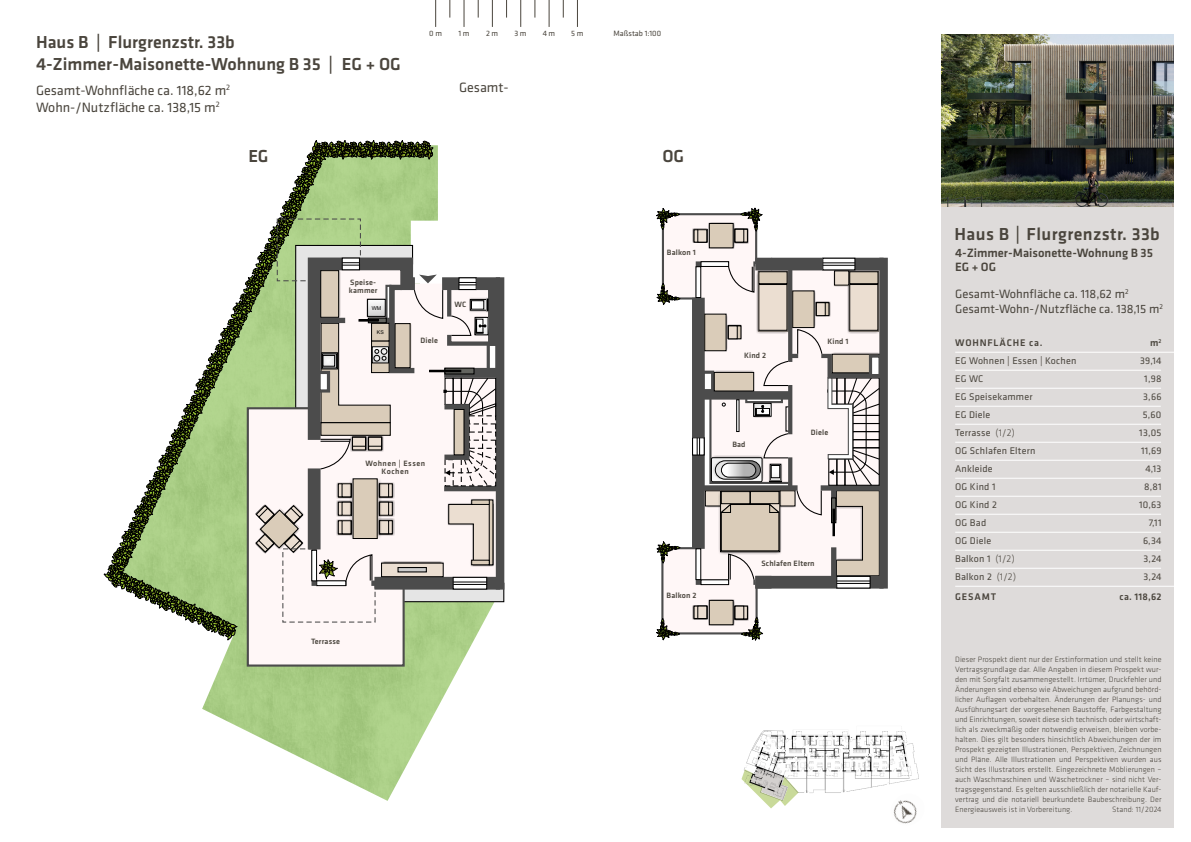
<style>
.page{position:relative;width:1191px;height:842px;background:#fff}
.page>*{position:absolute;margin:0;border:0;box-sizing:border-box;transform-origin:0 0}
.t1{font:500 18px "Klavika Basic";color:#4a453d}
.t2{font:500 18px "Klavika Basic";letter-spacing:.025em;color:#4a453d}
.t3{font:14px "Klavika Basic";color:#4a453d}
.t4{font:12.5px "Klavika Basic";color:#4a453d}
.t5{font:500 12.5px "Klavika Basic";color:#4a453d}
.t6{font:10px "Klavika Basic";letter-spacing:.02em;color:#4a453d}
.t7{font:500 10px "Klavika Basic";letter-spacing:.08em;color:#4a453d}
.t8{font:300 8px/10px "Klavika Basic";letter-spacing:.01em;color:#4a453d;text-align:justify}
.t9{font:500 8px "Klavika Basic";letter-spacing:.02em;color:#4a453d}
.t10{font:8px "Klavika Basic";color:#4a453d}
.t11{font:500 8px "Klavika Basic";letter-spacing:.06em;color:#4a453d}
.t12{font:5.3px "Arial";color:#000}
.t13{font:5.2px "Arial";color:#000}
.s1{font-weight:300}
</style>
<div class="page">
<img style="left:897px;top:820px;width:16px;height:4px">
<svg style="left:435px;top:0;width:1px;height:27px"></svg>
<svg style="left:450px;top:0;width:1px;height:18px"></svg>
<svg style="left:464px;top:0;width:1px;height:27px"></svg>
<svg style="left:478px;top:0;width:1px;height:18px"></svg>
<svg style="left:492px;top:0;width:1px;height:27px"></svg>
<svg style="left:506px;top:0;width:1px;height:18px"></svg>
<svg style="left:520px;top:0;width:1px;height:27px"></svg>
<svg style="left:535px;top:0;width:1px;height:18px"></svg>
<svg style="left:549px;top:0;width:1px;height:27px"></svg>
<svg style="left:563px;top:0;width:1px;height:18px"></svg>
<svg style="left:577px;top:0;width:1px;height:27px"></svg>
<div style="left:941px;top:37px;width:233px;height:791px;background:#dedbda"></div>
<hr style="left:955px;top:352px;width:219px;height:1px;background:#fff">
<hr style="left:955px;top:370px;width:206px;height:1px;background:#fff">
<hr style="left:955px;top:388px;width:206px;height:1px;background:#fff">
<hr style="left:955px;top:406px;width:205px;height:1px;background:#fff">
<hr style="left:955px;top:424px;width:206px;height:1px;background:#fff">
<img style="left:941px;top:34px;width:233px;height:172px">
<hr style="left:955px;top:442px;width:206px;height:1px;background:#fff">
<hr style="left:955px;top:460px;width:206px;height:1px;background:#fff">
<hr style="left:955px;top:478px;width:206px;height:1px;background:#fff">
<hr style="left:955px;top:496px;width:206px;height:1px;background:#fff">
<hr style="left:955px;top:514px;width:206px;height:1px;background:#fff">
<hr style="left:955px;top:532px;width:206px;height:1px;background:#fff">
<hr style="left:955px;top:550px;width:206px;height:1px;background:#fff">
<hr style="left:955px;top:568px;width:206px;height:1px;background:#fff">
<hr style="left:955px;top:586px;width:221px;height:1px;background:#fff">
<img style="left:202px;top:643px;width:259px;height:158px">
<svg style="left:406px;top:643px;width:67px;height:22px"></svg>
<svg style="left:504px;top:277px;width:1px;height:285px"></svg>
<svg style="left:246px;top:643px;width:160px;height:25px"></svg>
<svg style="left:103px;top:140px;width:401px;height:503px"></svg>
<div style="left:879px;top:258px;width:9px;height:331px;background:#4c4c4c"></div>
<svg style="left:656px;top:207px;width:224px;height:434px"></svg>
<div style="left:759px;top:272px;width:28px;height:12px;background:#daccb9"></div>
<div style="left:758px;top:272px;width:29px;height:12px;border:1px solid #000"></div>
<div style="left:759px;top:284px;width:28px;height:46px;background:#ebded1"></div>
<img style="left:728px;top:325px;width:14px;height:15px">
<div style="left:728px;top:325px;width:12px;height:14px;border:1px solid #000"></div>
<svg style="left:737px;top:328px;width:2px;height:9px"></svg>
<div style="left:728px;top:326px;width:13px;height:13px;border:1px solid #000"></div>
<div style="left:728px;top:326px;width:9px;height:13px;background:#ebded1"></div>
<div style="left:728px;top:326px;width:9px;height:13px;border:1px solid #000"></div>
<img style="left:726px;top:314px;width:2px;height:37px">
<div style="left:704px;top:314px;width:22px;height:37px;background:#daccb9"></div>
<div style="left:704px;top:314px;width:22px;height:37px;border:1px solid #000"></div>
<img style="left:714px;top:370px;width:39px;height:2px">
<div style="left:714px;top:372px;width:39px;height:19px;background:#daccb9"></div>
<div style="left:714px;top:372px;width:40px;height:19px;border:1px solid #000"></div>
<div style="left:870px;top:356px;width:10px;height:20px;background:#fff"></div>
<div style="left:869px;top:354px;width:12px;height:23px;border:3px solid #4c4c4c"></div>
<div style="left:736px;top:399px;width:3px;height:33px;border:1px solid #000"></div>
<img style="left:741px;top:730px;width:178px;height:90px">
<p class="t10" style="left:429px;top:29px;width:14px">0m</p>
<p class="t10" style="left:458px;top:29px;width:12px">1m</p>
<p class="t10" style="left:486px;top:29px;width:13px">2m</p>
<p class="t10" style="left:514px;top:29px;width:13px">3m</p>
<p class="t10" style="left:543px;top:29px;width:14px">4m</p>
<p class="t10" style="left:571px;top:29px;width:14px">5m</p>
<p class="t10" style="left:613px;top:29px;width:49px">Maßstab 1:100</p>
<p class="t1" style="left:36px;top:29px;width:200px">Haus B | Flurgrenzstr. 33b</p>
<p class="t1" style="left:36px;top:51px;width:366px">4-Zimmer-Maisonette-Wohnung B 35 | EG + OG</p>
<p class="t3" style="left:36px;top:81px;width:196px">Gesamt-Wohnfläche ca. 118,62 m<sup>2</sup></p>
<p class="t3" style="left:459px;top:78px;width:51px">Gesamt-</p>
<p class="t3" style="left:36px;top:98px;width:185px">Wohn-/Nutzfläche ca. 138,15 m<sup>2</sup></p>
<p class="t1" style="left:248px;top:144px;width:22px">EG</p>
<p class="t1" style="left:662px;top:144px;width:23px">OG</p>
<p class="t9" style="left:350px;top:277px;width:28px">Speise-</p>
<p class="t9" style="left:349px;top:285px;width:30px">kammer</p>
<p class="t12" style="left:372px;top:304px;width:11px">WM</p>
<p class="t13" style="left:377px;top:328px;width:8px">KS</p>
<p class="t9" style="left:420px;top:334px;width:19px">Diele</p>
<p class="t9" style="left:454px;top:299px;width:13px">WC</p>
<p class="t11" style="left:365px;top:458px;width:61px">Wohnen | Essen</p>
<p class="t9" style="left:381px;top:466px;width:29px">Kochen</p>
<p class="t9" style="left:311px;top:635px;width:30px">Terrasse</p>
<p class="t9" style="left:667px;top:247px;width:31px">Balkon 1</p>
<p class="t9" style="left:666px;top:590px;width:31px">Balkon 2</p>
<p class="t9" style="left:744px;top:350px;width:24px">Kind 2</p>
<p class="t9" style="left:732px;top:439px;width:15px">Bad</p>
<p class="t9" style="left:827px;top:336px;width:23px">Kind 1</p>
<p class="t9" style="left:811px;top:427px;width:19px">Diele</p>
<p class="t9" style="left:761px;top:558px;width:55px">Schlafen Eltern</p>
<p class="t2" style="left:954px;top:222px;width:207px">Haus B | Flurgrenzstr. 33b</p>
<p class="t5" style="left:955px;top:245px;width:199px">4-Zimmer-Maisonette-Wohnung B 35</p>
<p class="t5" style="left:955px;top:259px;width:42px">EG + OG</p>
<p class="t4" style="left:955px;top:286px;width:175px">Gesamt-Wohnfläche ca. 118,62 m<sup>2</sup></p>
<p class="t4" style="left:955px;top:301px;width:209px">Gesamt-Wohn-/Nutzfläche ca. 138,15 m<sup>2</sup></p>
<p class="t7" style="left:955px;top:336px;width:89px">WOHNFLÄCHE ca.</p>
<p class="t7" style="left:1150px;top:336px;width:13px">m<sup>2</sup></p>
<p class="t6" style="left:955px;top:354px;width:123px">EG Wohnen | Essen | Kochen</p>
<p class="t6" style="left:1140px;top:354px;width:23px">39,14</p>
<p class="t6" style="left:955px;top:372px;width:30px">EG WC</p>
<p class="t6" style="left:1144px;top:372px;width:19px">1,98</p>
<p class="t6" style="left:955px;top:390px;width:79px">EG Speisekammer</p>
<p class="t6" style="left:1143px;top:390px;width:20px">3,66</p>
<p class="t6" style="left:955px;top:408px;width:37px">EG Diele</p>
<p class="t6" style="left:1142px;top:408px;width:20px">5,60</p>
<p class="t6" style="left:955px;top:426px;width:61px">Terrasse <span class="s1">(1/2)</span></p>
<p class="t6" style="left:1139px;top:426px;width:24px">13,05</p>
<p class="t6" style="left:955px;top:444px;width:82px">OG Schlafen Eltern</p>
<p class="t6" style="left:1141px;top:444px;width:22px">11,69</p>
<p class="t6" style="left:955px;top:462px;width:39px">Ankleide</p>
<p class="t6" style="left:1145px;top:462px;width:18px">4,13</p>
<p class="t6" style="left:955px;top:480px;width:42px">OG Kind 1</p>
<p class="t6" style="left:1144px;top:480px;width:19px">8,81</p>
<p class="t6" style="left:955px;top:498px;width:43px">OG Kind 2</p>
<p class="t6" style="left:1139px;top:498px;width:24px">10,63</p>
<p class="t6" style="left:955px;top:516px;width:33px">OG Bad</p>
<p class="t6" style="left:1148px;top:516px;width:14px">7,11</p>
<p class="t6" style="left:955px;top:534px;width:38px">OG Diele</p>
<p class="t6" style="left:1143px;top:534px;width:20px">6,34</p>
<p class="t6" style="left:955px;top:552px;width:61px">Balkon 1 <span class="s1">(1/2)</span></p>
<p class="t6" style="left:1143px;top:552px;width:19px">3,24</p>
<p class="t6" style="left:955px;top:570px;width:62px">Balkon 2 <span class="s1">(1/2)</span></p>
<p class="t6" style="left:1143px;top:570px;width:19px">3,24</p>
<p class="t7" style="left:955px;top:590px;width:43px">GESAMT</p>
<p class="t7" style="left:1119px;top:590px;width:43px">ca. 118,62</p>
<p class="t8" style="left:955px;top:654px;width:208px">Dieser Prospekt dient nur der Erstinformation und stellt keine Vertragsgrundlage dar. Alle Angaben in diesem Prospekt wur&shy;den mit Sorgfalt zusammengestellt. Irrtümer, Druckfehler und Änderungen sind ebenso wie Abweichungen aufgrund behörd&shy;licher Auflagen vorbehalten. Änderungen der Planungs- und Ausführungsart der vorgesehenen Baustoffe, Farbgestaltung und Einrichtungen, soweit diese sich technisch oder wirtschaft-</p>
<p class="t8" style="left:955px;top:724px;width:208px">lich als zweckmäßig oder notwendig erweisen, bleiben vorbe&shy;halten. Dies gilt besonders hinsichtlich Abweichungen der im Prospekt gezeigten Illustrationen, Perspektiven, Zeichnungen und Pläne. Alle Illustrationen und Perspektiven wurden aus Sicht des Illustrators erstellt. Eingezeichnete Möblierungen – auch Waschmaschinen und Wäschetrockner – sind nicht Ver-</p>
<p class="t8" style="left:955px;top:784px;width:208px">tragsgegenstand. Es gelten ausschließlich der notarielle Kauf&shy;vertrag und die notariell beurkundete Baubeschreibung. Der Energieausweis ist in Vorbereitung.</p>
<p class="t8" style="left:1112px;top:804px;width:51px">Stand: 11/2024</p>
</div>
